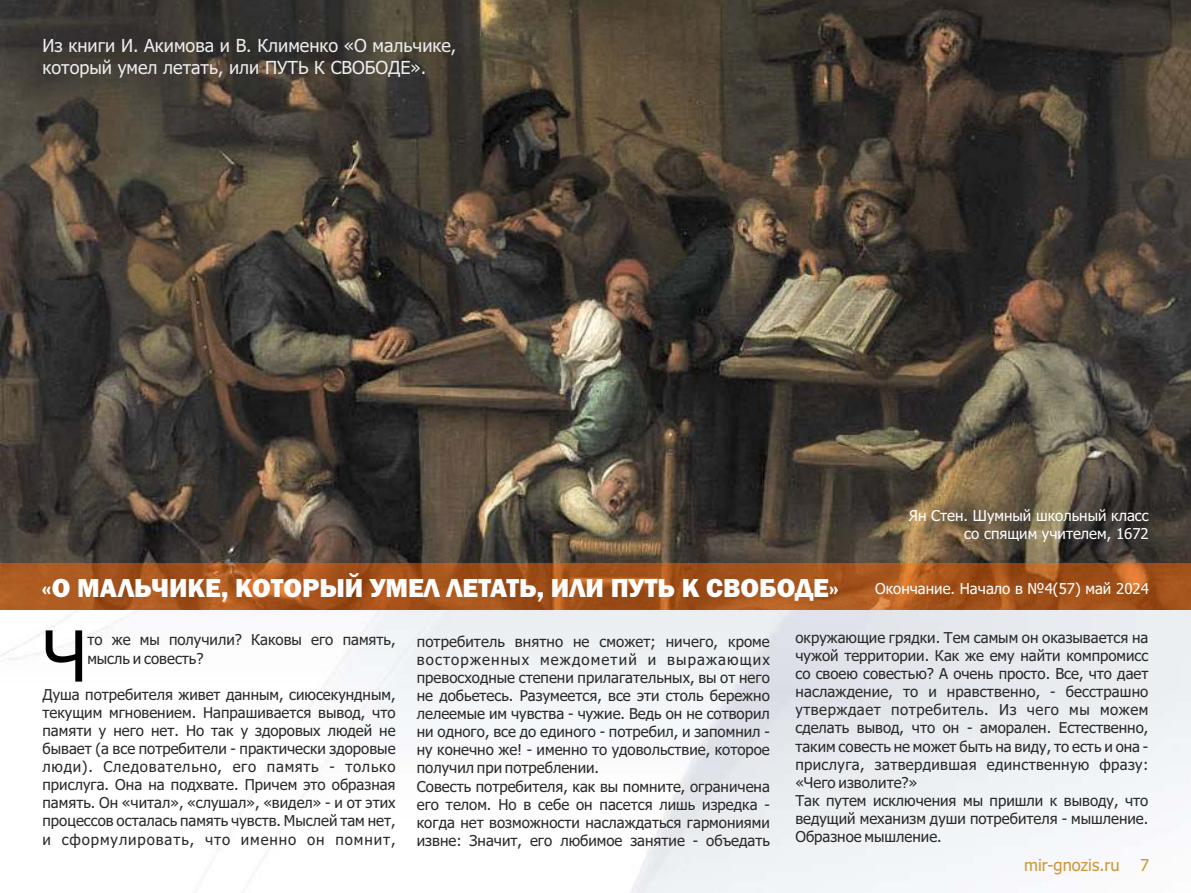
<style>
.page{position:relative;width:1191px;height:893px;background:#fff}
.page>*{position:absolute;margin:0;border:0;box-sizing:border-box;transform-origin:0 0}
.t1{font:70.5px "Tahoma";color:#000}
.t2{font:800 27px "Franklin Gothic";color:#fefefe}
.t3{font:18px/21.8px "Tahoma";color:#ebecec}
.t4{font:16.5px "Tahoma";color:#c93}
.t5{font:15px/18.1px "Tahoma";color:#2b2a29;text-align:justify}
.t6{font:15px/18.1px "Tahoma";color:#fefefe;text-align:right}
</style>
<div class="page">
<img style="left:0;top:0;width:1191px;height:610px">
<div style="left:0;top:563px;width:1191px;height:46px;background:#f60;opacity:.5"></div>
<p class="t3" style="left:43px;top:36px;width:415px">Из книги И. Акимова и В. Клименко «О мальчике, который умел летать, или ПУТЬ К СВОБОДЕ».</p>
<p class="t6" style="left:909px;top:508px;width:241px">Ян Стен. Шумный школьный класс со спящим учителем, 1672</p>
<p class="t6" style="left:875px;top:581px;width:275px">Окончание. Начало в №4(57) май 2024</p>
<h2 class="t2" style="left:42px;top:578px;width:799px">«О МАЛЬЧИКЕ, КОТОРЫЙ УМЕЛ ЛЕТАТЬ, ИЛИ ПУТЬ К СВОБОДЕ»</h2>
<h1 class="t1" style="left:43px;top:628px;width:46px">Ч</h1>
<p class="t5" style="left:87px;top:632px;width:310px">то же мы получили? Каковы его память, мысль и совесть?</p>
<p class="t5" style="left:43px;top:686px;width:354px">Душа потребителя живет данным, сиюсекундным, текущим мгновением. Напрашивается вывод, что памяти у него нет. Но так у здоровых людей не бывает (а все потребители - практически здоровые люди). Следовательно, его память - только прислуга. Она на подхвате. Причем это образная память. Он «читал», «слушал», «видел» - и от этих процессов осталась память чувств. Мыслей там нет, и сформулировать, что именно он помнит,</p>
<p class="t5" style="left:417px;top:633px;width:354px">потребитель внятно не сможет; ничего, кроме восторженных междометий и выражающих превосходные степени прилагательных, вы от него не добьетесь. Разумеется, все эти столь бережно лелеемые им чувства - чужие. Ведь он не сотворил ни одного, все до единого - потребил, и запомнил - ну конечно же! - именно то удовольствие, которое получил при потреблении.</p>
<p class="t5" style="left:795px;top:630px;width:354px;text-align:left">окружающие грядки. Тем самым он оказывается на чужой территории. Как же ему найти компромисс со своею совестью? А очень просто. Все, что дает наслаждение, то и нравственно, - бесстрашно утверждает потребитель. Из чего мы можем сделать вывод, что он - аморален. Естественно, таким совесть не может быть на виду, то есть и она - прислуга, затвердившая единственную фразу: «Чего изволите?»<br>Так путем исключения мы пришли к выводу, что ведущий механизм души потребителя - мышление.<br>Образное мышление.</p>
<p class="t5" style="left:417px;top:778px;width:354px">Совесть потребителя, как вы помните, ограничена его телом. Но в себе он пасется лишь изредка - когда нет возможности наслаждаться гармониями извне: Значит, его любимое занятие - объедать</p>
<p class="t4" style="left:1024px;top:859px;width:97px">mir-gnozis.ru</p>
<p class="t4" style="left:1140px;top:859px;width:11px">7</p>
</div>
